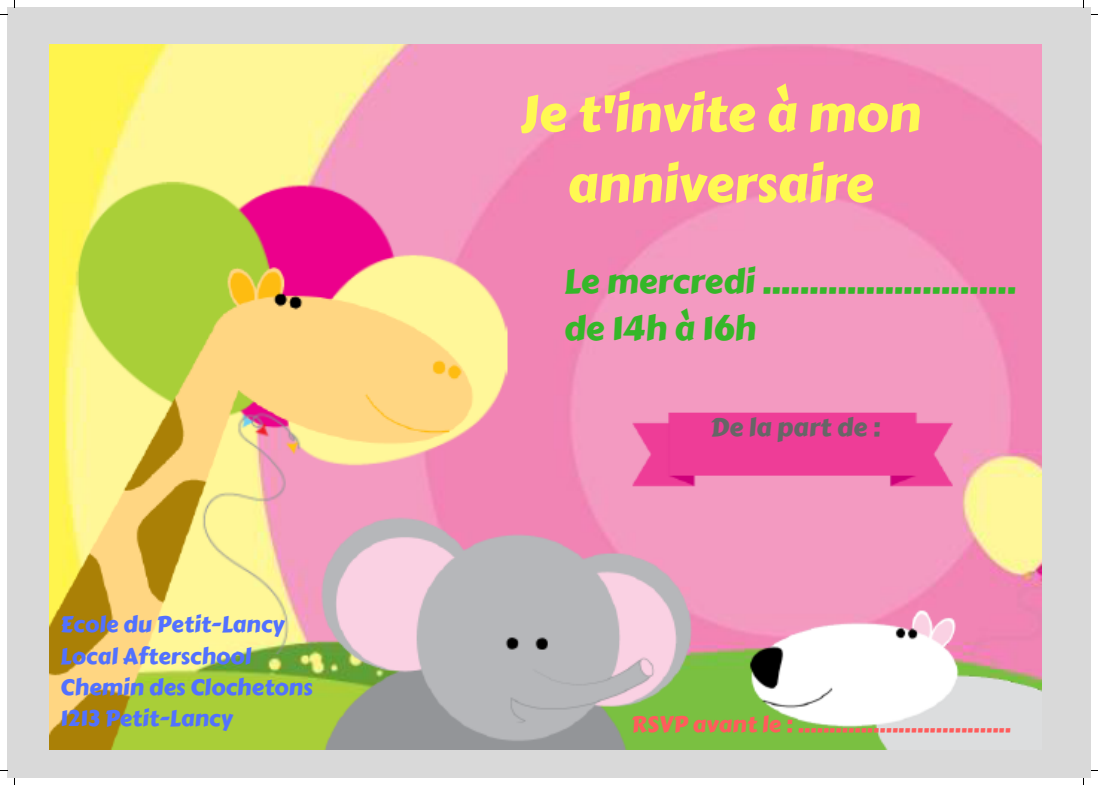
<style>
.page{position:relative;width:1098px;height:785px;background:#fff}
.page>*{position:absolute;margin:0;border:0;box-sizing:border-box;transform-origin:0 0}
.t1{font:50.45px/70.5px "Carter One";color:#fff952;text-align:center}
.t2{font:33.6px/46.9px "Carter One";color:#35b729}
.t3{font:25.2px "Carter One";color:#666}
.t4{font:22.4px/31.1px "Carter One";color:#5271ff}
.t5{font:22.4px "Carter One";color:#ff5c5c}
</style>
<div class="page">
<div style="left:7px;top:7px;width:1083px;height:770px;background:#d9d9d9"></div>
<img style="left:50px;top:44px;width:991px;height:704px">
<p class="t4" style="left:60px;top:609px;width:254px">Ecole du Petit-Lancy<br>Local Afterschool<br>Chemin des Clochetons<br>1213 Petit-Lancy</p>
<h1 class="t1" style="left:519px;top:79px;width:402px">Je t'invite à mon anniversaire</h1>
<h2 class="t2" style="left:564px;top:258px;width:454px">Le mercredi ........................... de 14h à 16h</h2>
<p class="t3" style="left:710px;top:408px;width:172px">De la part de :</p>
<p class="t5" style="left:630px;top:707px;width:382px">RSVP avant le : ..................................</p>
</div>
